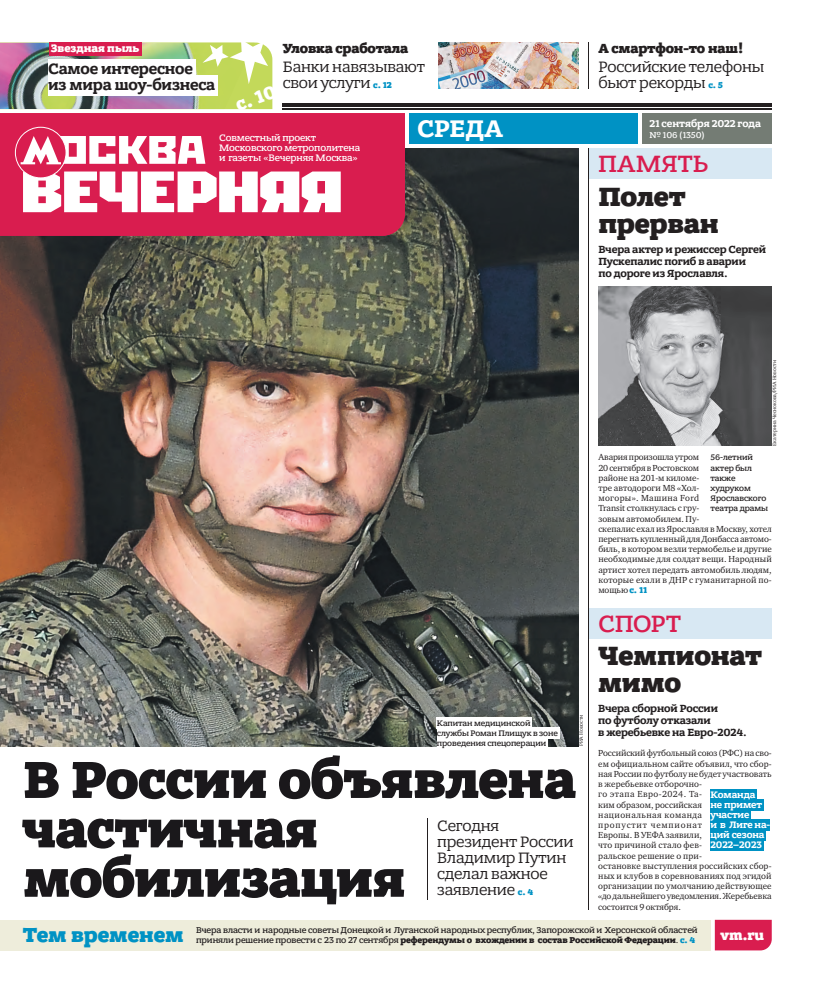
<style>
.page{position:relative;width:820px;height:993px;background:#fff}
.page>*{position:absolute;margin:0;border:0;box-sizing:border-box;transform-origin:0 0}
.t1{font:800 55.3px/49.4px "Bandera Pro";letter-spacing:-.015em;color:#1a181b}
.t2{font:800 28px/27px "Bandera Pro";letter-spacing:-.01em;color:#231f20}
.t3{font:700 25.5px "Bandera Pro";letter-spacing:-.005em;color:#fff}
.t4{font:500 25px "Bandera Pro";letter-spacing:.01em;color:#d91d4f}
.t5{font:800 21.5px "Bandera Pro";color:#0092c4}
.t6{font:800 19px "Bandera Pro";color:#fff}
.t7{font:16px/16px "Bandera Pro";letter-spacing:-.01em;color:#231f20}
.t8{font:700 16px/16px "Bandera Pro";letter-spacing:-.01em;color:#231f20}
.t9{font:800 14.7px "Bandera Pro";color:#fff}
.t10{font:800 14px "Bandera Pro";letter-spacing:-.01em;color:#231f20}
.t11{font:800 11.5px "Bandera Pro";color:#fff}
.t12{font:700 11px/12px "Bandera Pro";letter-spacing:-.01em;color:#231f20}
.t13{font:700 10.5px "Bandera Pro";letter-spacing:-.005em;color:#fff}
.t14{font:500 10px/10px "Bandera Pro";letter-spacing:-.01em;color:#fff}
.t15{font:700 10px/10px "Bandera Pro";letter-spacing:-.01em;color:#fff}
.t16{font:9px/10.2px "Charter ITC";letter-spacing:.005em;color:#231f20}
.t17{font:500 9px/10.2px "Bandera Pro";letter-spacing:-.01em;color:#231f20}
.t18{font:500 9px "Bandera Pro";letter-spacing:-.015em;color:#fff}
.t19{font:500 8.5px/10.2px "Bandera Pro";letter-spacing:-.01em;color:#231f20}
.t20{font:5px "Bandera Pro";letter-spacing:-.005em;color:#231f20}
.s1{font-weight:800;font-size:9px;color:#0092c4}
.s2{font-family:"Bandera Pro";font-weight:800;color:#0092c4}
.s3{font-weight:800}
.s4{font-weight:800;color:#0092c4}
</style>
<div class="page">
<img style="left:0;top:148px;width:578px;height:598px">
<div style="left:710px;top:788px;width:46px;height:12px;background:#0092c4"></div>
<div style="left:710px;top:798px;width:53px;height:12px;background:#0092c4"></div>
<div style="left:710px;top:808px;width:40px;height:12px;background:#0092c4"></div>
<div style="left:710px;top:818px;width:60px;height:12px;background:#0092c4"></div>
<div style="left:710px;top:828px;width:56px;height:12px;background:#0092c4"></div>
<div style="left:710px;top:838px;width:53px;height:12px;background:#0092c4"></div>
<div style="left:588px;top:608px;width:183px;height:31px;background:#d8e8f3"></div>
<div style="left:588px;top:148px;width:183px;height:31px;background:#d8e8f3"></div>
<div style="left:641px;top:113px;width:130px;height:31px;background:#747c74"></div>
<div style="left:409px;top:113px;width:228px;height:31px;background:#0092c4"></div>
<div style="left:0;top:113px;width:405px;height:123px;background:#d91d4f"></div>
<svg style="left:15px;top:127px;width:325px;height:85px"></svg>
<div style="left:0;top:919px;width:710px;height:31px;background:#eeeddb"></div>
<div style="left:714px;top:919px;width:57px;height:31px;background:#d91d4f"></div>
<img style="left:598px;top:287px;width:173px;height:158px">
<hr style="left:588px;top:148px;width:1px;height:761px;background:#231f20">
<div style="left:437px;top:717px;width:94px;height:11px;background:#fff"></div>
<div style="left:437px;top:727px;width:122px;height:11px;background:#fff"></div>
<div style="left:437px;top:737px;width:110px;height:11px;background:#fff"></div>
<hr style="left:588px;top:43px;width:1px;height:46px;background:#231f20">
<hr style="left:282px;top:103px;width:489px;height:1px;background:#231f20">
<hr style="left:282px;top:106px;width:489px;height:1px;background:#231f20">
<hr style="left:282px;top:108px;width:489px;height:1px;background:#231f20">
<img style="left:438px;top:43px;width:140px;height:45px">
<hr style="left:427px;top:817px;width:1px;height:82px;background:#231f20">
<img style="left:0;top:42px;width:272px;height:67px">
<div style="left:48px;top:59px;width:148px;height:20px;background:#fff"></div>
<div style="left:48px;top:75px;width:170px;height:20px;background:#fff"></div>
<p class="t11" style="left:51px;top:41px;width:90px">Звездная пыль</p>
<h3 class="t8" style="left:48px;top:61px;width:168px">Самое интересное<br>из мира шоу-бизнеса</h3>
<h3 class="t10" style="left:282px;top:39px;width:127px">Уловка сработала</h3>
<h3 class="t7" style="left:282px;top:59px;width:144px">Банки навязывают свои услуги <span class="s1">с. 12</span></h3>
<h3 class="t6" style="left:232px;top:94px;width:43px;rotate:-20deg">с. 10</h3>
<h3 class="t10" style="left:598px;top:39px;width:146px">А смартфон-то наш!</h3>
<h3 class="t7" style="left:598px;top:59px;width:167px">Российские телефоны бьют рекорды <span class="s1">с. 5</span></h3>
<p class="t14" style="left:219px;top:133px;width:142px">Совместный проект<br>Московского метрополитена и газеты «Вечерняя Москва»</p>
<h3 class="t3" style="left:417px;top:113px;width:88px">СРЕДА</h3>
<p class="t13" style="left:649px;top:117px;width:113px">21 сентября 2022 года</p>
<p class="t18" style="left:649px;top:129px;width:57px">№ 106 (1350)</p>
<h3 class="t4" style="left:598px;top:148px;width:112px">ПАМЯТЬ</h3>
<h2 class="t2" style="left:598px;top:184px;width:122px">Полет прерван</h2>
<p class="t12" style="left:598px;top:244px;width:169px">Вчера актер и режиссер Сергей<br>Пускепалис погиб в аварии<br>по дороге из Ярославля.</p>
<p class="t20" style="left:771px;top:445px;width:87px;rotate:-90deg">Екатерина Чеснокова/РИА Новости</p>
<p class="t16" style="left:598px;top:452px;width:175px">Авария произошла утром<br>20 сентября в Ростовском<br>районе на 201-м киломе-<br>тре автодороги М8 «Хол-<br>могоры». Машина Ford<br>Transit столкнулась с гру-<br>зовым автомобилем. Пу-<br>скепалис ехал из Ярославля в Москву, хотел перегнать купленный для Донбасса автомо&shy;биль, в котором везли термобелье и другие необходимые для солдат вещи. Народный артист хотел передать автомобиль людям, которые ехали в ДНР с гуманитарной по&shy;мощью <span class="s2">c. 11</span></p>
<p class="t19" style="left:710px;top:452px;width:59px">56-летний актер был также худруком<br>Ярославского театра драмы</p>
<h3 class="t4" style="left:598px;top:608px;width:84px">СПОРТ</h3>
<h2 class="t2" style="left:598px;top:643px;width:165px">Чемпионат мимо</h2>
<p class="t19" style="left:437px;top:717px;width:122px">Капитан медицинской службы Роман Плищук в зоне проведения спецоперации</p>
<p class="t20" style="left:578px;top:746px;width:33px;rotate:-90deg">РИА Новости</p>
<h1 class="t1" style="left:23px;top:756px;width:554px">В России объявлена частичная мобилизация</h1>
<h3 class="t7" style="left:437px;top:817px;width:138px">Сегодня президент России<br>Владимир Путин сделал важное заявление <span class="s1">с. 4</span></h3>
<p class="t12" style="left:598px;top:702px;width:150px">Вчера сборной России<br>по футболу отказали<br>в жеребьевке на Евро-2024.</p>
<p class="t16" style="left:598px;top:748px;width:175px">Российский футбольный союз (РФС) на сво&shy;ем официальном сайте объявил, что сбор&shy;ная России по футболу не будет участвовать в жеребьевке отборочно-<br>го этапа Евро-2024. Та-<br>ким образом, российская<br>национальная команда<br>пропустит чемпионат<br>Европы. В УЕФА заявили,<br>что причиной стало фев-<br>ральское решение о при-<br>остановке выступления российских сбор&shy;ных и клубов в соревнованиях под эгидой организации по умолчанию действующее «до дальнейшего уведомления. Жеребьевка состоится 9 октября.</p>
<p class="t15" style="left:710px;top:789px;width:61px">Команда<br>не примет участие<br>и в Лиге на&shy;ций сезона<br>2022–2023</p>
<h3 class="t5" style="left:23px;top:921px;width:162px">Тем временем</h3>
<p class="t17" style="left:196px;top:924px;width:503px">Вчера власти и народные советы Донецкой и Луганской народных республик, Запорожской и Херсонской областей приняли решение провести с 23 по 27 сентября <span class="s3">референдумы о вхождении в состав Российской Федерации</span>. <span class="s4">с. 4</span></p>
<h3 class="t9" style="left:720px;top:925px;width:45px">vm.ru</h3>
</div>
